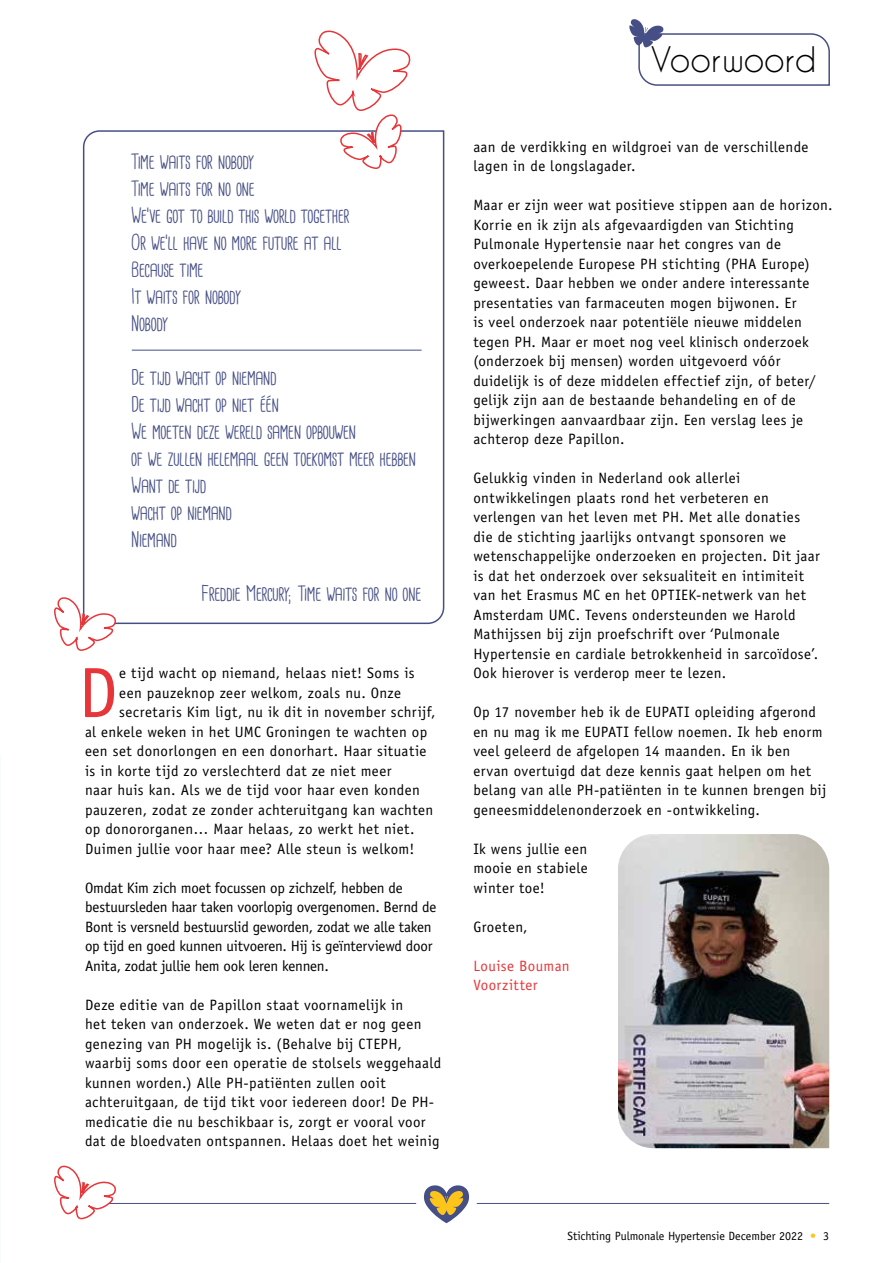
<style>
.page{position:relative;width:893px;height:1263px;background:#fff}
.page>*{position:absolute;margin:0;border:0;box-sizing:border-box;transform-origin:0 0}
.t1{font:71.4px "Officina Sans Std";color:#e73639}
.t2{font:33px "Caviar Dreams";color:#000}
.t3{font:21px/27px "Cardenio Modern";letter-spacing:-.025em;color:#464f85}
.t4{font:15px/19.5px "Officina Sans Std";letter-spacing:.025em;color:#000}
.t5{font:15px/19.5px "Officina Sans Std";letter-spacing:-.015em;color:#000}
.t6{font:15px/19.5px "Officina Sans Std";letter-spacing:.025em;color:#e73639}
.t7{font:12px "Officina Sans Std";color:#000}
.s1{color:#fdc419}
</style>
<div class="page">
<svg style="left:424px;top:1185px;width:45px;height:38px"></svg>
<hr style="left:477px;top:1203px;width:352px;height:1px;background:#464f85">
<hr style="left:85px;top:1203px;width:331px;height:1px;background:#464f85">
<svg style="left:629px;top:19px;width:201px;height:67px"></svg>
<svg style="left:54px;top:1165px;width:62px;height:55px"></svg>
<svg style="left:82px;top:130px;width:363px;height:495px"></svg>
<svg style="left:314px;top:30px;width:98px;height:140px"></svg>
<svg style="left:54px;top:544px;width:63px;height:107px"></svg>
<hr style="left:132px;top:350px;width:290px;height:1px;background:#464f85">
<img style="left:618px;top:834px;width:211px;height:314px">
<h3 class="t3" style="left:131px;top:149px;width:220px">Time waits for nobody<br>Time waits for no one<br>We’ve got to build this world together<br>Or we’ll have no more future at all<br>Because time<br>It waits for nobody<br>Nobody</h3>
<h3 class="t3" style="left:131px;top:365px;width:287px">De tijd wacht op niemand<br>De tijd wacht op niet één<br>We moeten deze wereld samen opbouwen<br>of we zullen helemaal geen toekomst meer hebben<br>Want de tijd<br>wacht op niemand<br>Niemand</h3>
<h3 class="t3" style="left:201px;top:581px;width:222px">Freddie Mercury; Time waits for no one</h3>
<h1 class="t1" style="left:78px;top:651px;width:41px">D</h1>
<p class="t4" style="left:119px;top:663px;width:297px">e tijd wacht op niemand, helaas niet! Soms is</p>
<p class="t4" style="left:119px;top:683px;width:283px">een pauzeknop zeer welkom, zoals nu. Onze</p>
<p class="t4" style="left:119px;top:702px;width:318px">secretaris Kim ligt, nu ik dit in november schrijf,</p>
<p class="t4" style="left:85px;top:722px;width:344px">al enkele weken in het UMC Groningen te wachten op</p>
<p class="t4" style="left:85px;top:741px;width:343px">een set donorlongen en een donorhart. Haar situatie</p>
<p class="t4" style="left:85px;top:761px;width:308px">is in korte tijd zo verslechterd dat ze niet meer</p>
<p class="t4" style="left:85px;top:780px;width:336px">naar huis kan. Als we de tijd voor haar even konden</p>
<p class="t4" style="left:85px;top:800px;width:350px">pauzeren, zodat ze zonder achteruitgang kan wachten</p>
<p class="t4" style="left:85px;top:819px;width:331px">op donororganen… Maar helaas, zo werkt het niet.</p>
<p class="t4" style="left:85px;top:839px;width:331px">Duimen jullie voor haar mee? Alle steun is welkom!</p>
<p class="t5" style="left:85px;top:878px;width:353px">Omdat Kim zich moet focussen op zichzelf, hebben de bestuursleden haar taken voorlopig overgenomen. Bernd de Bont is versneld bestuurslid geworden, zodat we alle taken op tijd en goed kunnen uitvoeren. Hij is geïnterviewd door Anita, zodat jullie hem ook leren kennen.</p>
<p class="t4" style="left:85px;top:995px;width:358px">Deze editie van de Papillon staat voornamelijk in<br>het teken van onderzoek. We weten dat er nog geen genezing van PH mogelijk is. (Behalve bij CTEPH, waarbij soms door een operatie de stolsels weggehaald kunnen worden.) Alle PH-patiënten zullen ooit achteruitgaan, de tijd tikt voor iedereen door! De PH&shy;medicatie die nu beschikbaar is, zorgt er vooral voor dat de bloedvaten ontspannen. Helaas doet het weinig</p>
<h2 class="t2" style="left:651px;top:40px;width:167px">Voorwoord</h2>
<p class="t4" style="left:473px;top:137px;width:337px">aan de verdikking en wildgroei van de verschillende lagen in de longslagader.</p>
<p class="t4" style="left:473px;top:195px;width:361px">Maar er zijn weer wat positieve stippen aan de horizon.<br>Korrie en ik zijn als afgevaardigden van Stichting Pulmonale Hypertensie naar het congres van de overkoepelende Europese PH stichting (PHA Europe) geweest. Daar hebben we onder andere interessante presentaties van farmaceuten mogen bijwonen. Er<br>is veel onderzoek naar potentiële nieuwe middelen tegen PH. Maar er moet nog veel klinisch onderzoek (onderzoek bij mensen) worden uitgevoerd vóór duidelijk is of deze middelen effectief zijn, of beter/ gelijk zijn aan de bestaande behandeling en of de bijwerkingen aanvaardbaar zijn. Een verslag lees je achterop deze Papillon.</p>
<p class="t4" style="left:473px;top:468px;width:348px">Gelukkig vinden in Nederland ook allerlei ontwikkelingen plaats rond het verbeteren en verlengen van het leven met PH. Met alle donaties die de stichting jaarlijks ontvangt sponsoren we wetenschappelijke onderzoeken en projecten. Dit jaar is dat het onderzoek over seksualiteit en intimiteit van het Erasmus MC en het OPTIEK-netwerk van het Amsterdam UMC. Tevens ondersteunden we Harold Mathijssen bij zijn proefschrift over ‘Pulmonale Hypertensie en cardiale betrokkenheid in sarcoïdose’.<br>Ook hierover is verderop meer te lezen.</p>
<p class="t4" style="left:473px;top:702px;width:354px">Op 17 november heb ik de EUPATI opleiding afgerond en nu mag ik me EUPATI fellow noemen. Ik heb enorm veel geleerd de afgelopen 14 maanden. En ik ben ervan overtuigd dat deze kennis gaat helpen om het belang van alle PH-patiënten in te kunnen brengen bij geneesmiddelenonderzoek en -ontwikkeling.</p>
<p class="t4" style="left:473px;top:839px;width:116px;text-align:justify">Ik wens jullie een mooie en stabiele winter toe!</p>
<p class="t4" style="left:473px;top:917px;width:56px">Groeten,</p>
<p class="t6" style="left:473px;top:956px;width:98px">Louise Bouman<br>Voorzitter</p>
<p class="t7" style="left:568px;top:1229px;width:263px">Stichting Pulmonale Hypertensie December 2022 <span class="s1">•</span> 3</p>
</div>
